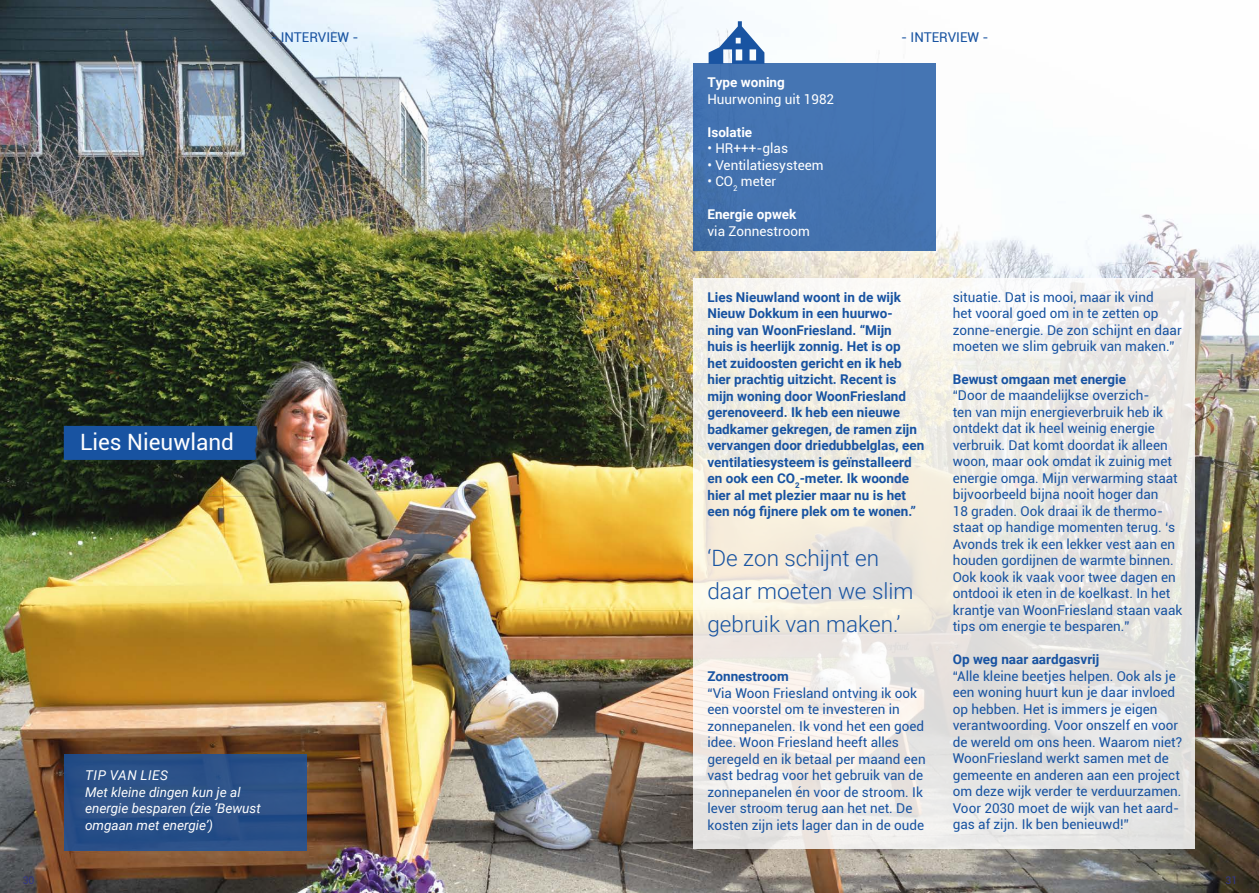
<style>
.page{position:relative;width:1259px;height:893px;background:#fff}
.page>*{position:absolute;margin:0;border:0;box-sizing:border-box;transform-origin:0 0}
.t1{font:300 22.5px/33px "Roboto";color:#1954a2}
.t2{font:22.5px "Roboto";color:#fff}
.t3{font:13.5px/16.5px "Roboto";color:#1954a2}
.t4{font:700 13.5px/16.5px "Roboto";color:#1954a2}
.t5{font:italic 13.5px/16.5px "Roboto";color:#fff}
.t6{font:13.5px "Roboto";color:#fff}
.t7{font:700 13.5px "Roboto";color:#fff}
.t8{font:10.5px "Roboto";color:#333685}
</style>
<div class="page">
<img style="left:0;top:0;width:1259px;height:893px">
<svg style="left:693px;top:279px;width:502px;height:570px"></svg>
<svg style="left:64px;top:426px;width:227px;height:34px"></svg>
<div style="left:64px;top:754px;width:242px;height:96px;background:#2b5087"></div>
<div style="left:693px;top:64px;width:242px;height:187px;background:#4573b1"></div>
<svg style="left:708px;top:21px;width:56px;height:43px"></svg>
<p class="t3" style="left:271px;top:28px;width:89px">- INTERVIEW -</p>
<h1 class="t2" style="left:80px;top:426px;width:155px">Lies Nieuwland</h1>
<p class="t5" style="left:85px;top:766px;width:177px">TIP VAN LIES<br>Met kleine dingen kun je al energie besparen (zie ‘Bewust omgaan met energie’)</p>
<p class="t7" style="left:707px;top:73px;width:79px">Type woning</p>
<p class="t6" style="left:707px;top:89px;width:128px">Huurwoning uit 1982</p>
<p class="t7" style="left:707px;top:122px;width:46px">Isolatie</p>
<p class="t6" style="left:707px;top:139px;width:82px">• HR+++-glas</p>
<p class="t6" style="left:707px;top:155px;width:118px">• Ventilatiesysteem</p>
<p class="t6" style="left:707px;top:172px;width:70px">• CO<sub>2</sub> meter</p>
<p class="t7" style="left:707px;top:205px;width:91px">Energie opwek</p>
<p class="t6" style="left:707px;top:221px;width:104px">via Zonnestroom</p>
<p class="t3" style="left:901px;top:28px;width:89px">- INTERVIEW -</p>
<p class="t4" style="left:707px;top:288px;width:218px">Lies Nieuwland woont in de wijk<br>Nieuw Dokkum in een huurwo-<br>ning van WoonFriesland. “Mijn<br>huis is heerlijk zonnig. Het is op<br>het zuidoosten gericht en ik heb hier prachtig uitzicht. Recent is mijn woning door WoonFriesland gerenoveerd. Ik heb een nieuwe badkamer gekregen, de ramen zijn vervangen door driedubbelglas, een ventilatiesysteem is geïnstalleerd en ook een CO<sub>2</sub>-meter. Ik woonde hier al met plezier maar nu is het een nóg fijnere plek om te wonen.”</p>
<h1 class="t1" style="left:707px;top:540px;width:207px">‘De zon schijnt en daar moeten we slim gebruik van maken.’</h1>
<p class="t4" style="left:707px;top:667px;width:83px">Zonnestroom</p>
<p class="t3" style="left:707px;top:684px;width:220px">“Via Woon Friesland ontving ik ook een voorstel om te investeren in zonnepanelen. Ik vond het een goed idee. Woon Friesland heeft alles geregeld en ik betaal per maand een vast bedrag voor het gebruik van de zonnepanelen én voor de stroom. Ik lever stroom terug aan het net. De kosten zijn iets lager dan in de oude</p>
<p class="t3" style="left:952px;top:288px;width:230px">situatie. Dat is mooi, maar ik vind<br>het vooral goed om in te zetten op zonne-energie. De zon schijnt en daar moeten we slim gebruik van maken.”</p>
<p class="t4" style="left:952px;top:370px;width:175px">Bewust omgaan met energie</p>
<p class="t3" style="left:952px;top:387px;width:231px">“Door de maandelijkse overzich-<br>ten van mijn energieverbruik heb ik ontdekt dat ik heel weinig energie verbruik. Dat komt doordat ik alleen woon, maar ook omdat ik zuinig met energie omga. Mijn verwarming staat bijvoorbeeld bijna nooit hoger dan<br>18 graden. Ook draai ik de thermo&shy;staat op handige momenten terug. ‘s Avonds trek ik een lekker vest aan en houden gordijnen de warmte binnen.<br>Ook kook ik vaak voor twee dagen en ontdooi ik eten in de koelkast. In het krantje van WoonFriesland staan vaak tips om energie te besparen.”</p>
<p class="t4" style="left:952px;top:651px;width:148px">Op weg naar aardgasvrij</p>
<p class="t3" style="left:952px;top:667px;width:231px">“Alle kleine beetjes helpen. Ook als je een woning huurt kun je daar invloed op hebben. Het is immers je eigen verantwoording. Voor onszelf en voor de wereld om ons heen. Waarom niet?<br>WoonFriesland werkt samen met de gemeente en anderen aan een project om deze wijk verder te verduurzamen.<br>Voor 2030 moet de wijk van het aard&shy;gas af zijn. Ik ben benieuwd!”</p>
<p class="t8" style="left:23px;top:873px;width:13px">30</p>
<p class="t8" style="left:1225px;top:873px;width:13px">31</p>
</div>
